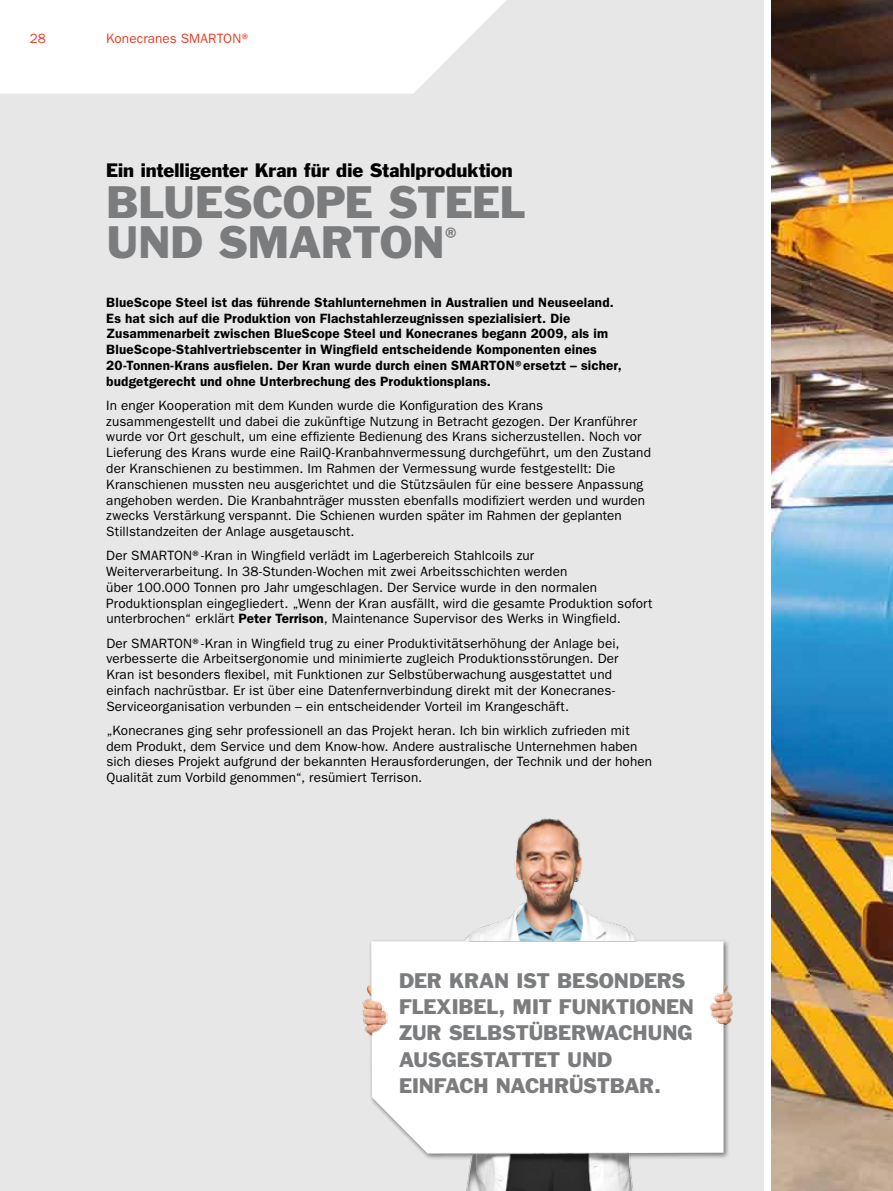
<style>
.page{position:relative;width:893px;height:1191px;background:#fff}
.page>*{position:absolute;margin:0;border:0;box-sizing:border-box;transform-origin:0 0}
.t1{font:42px "Franklin Gothic Std";letter-spacing:-.015em;color:#7b7c7e}
.t2{font:19.5px/26.4px "Franklin Gothic Std";letter-spacing:-.015em;color:#7b7c7e}
.t3{font:18px "Franklin Gothic Std";color:#000}
.t4{font:13.5px/15.8px "ITC Franklin Gothic Std";letter-spacing:.01em;color:#000}
.t5{font:600 13.5px/15.8px "ITC Franklin Gothic Std";letter-spacing:.01em;color:#000}
.t6{font:13.5px "ITC Franklin Gothic Std";letter-spacing:.005em;color:#e63e27}
.s1{font-weight:600}
</style>
<div class="page">
<div style="left:0;top:0;width:763px;height:1191px;background:#e7e7e8"></div>
<img style="left:771px;top:0;width:122px;height:1191px">
<svg style="left:0;top:0;width:506px;height:94px;background:#fcfcfd"></svg>
<img style="left:362px;top:818px;width:371px;height:373px">
<p class="t6" style="left:30px;top:31px;width:18px">28</p>
<p class="t6" style="left:106px;top:31px;width:147px">Konecranes Smarton®</p>
<h3 class="t3" style="left:106px;top:159px;width:408px">Ein intelligenter Kran für die Stahlproduktion</h3>
<h1 class="t1" style="left:106px;top:175px;width:61px">Blue</h1>
<h1 class="t1" style="left:223px;top:175px;width:61px">Scope</h1>
<h1 class="t1" style="left:388px;top:175px;width:57px">Steel</h1>
<h1 class="t1" style="left:106px;top:216px;width:32px">und</h1>
<h1 class="t1" style="left:218px;top:216px;width:246px">SMARTON<sup>®</sup></h1>
<p class="t5" style="left:106px;top:294px;width:517px">BlueScope Steel ist das führende Stahlunternehmen in Australien und Neuseeland.<br>Es hat sich auf die Produktion von Flachstahlerzeugnissen spezialisiert. Die Zusammenarbeit zwischen BlueScope Steel und Konecranes begann 2009, als im BlueScope-Stahlvertriebscenter in Wingfield entscheidende Komponenten eines 20-Tonnen-Krans ausfielen. Der Kran wurde durch einen SMARTON®ersetzt – sicher, budgetgerecht und ohne Unterbrechung des Produktionsplans.</p>
<p class="t4" style="left:106px;top:397px;width:546px">I n enger Kooperation mit dem Kunden wurde die Konfiguration des Krans zusammengestellt und dabei die zukünftige N utzung in Betracht gezogen. Der Kranführer wurde vor Ort geschult, um eine effiziente Bedienung des Krans sicherzustellen. Noch vor Lieferung des Krans wurde eine RailQ-Kranbahnvermessung durchgeführt, um den Zustand der Kranschienen zu bestimmen. I m Rahmen der Vermessung wurde festgestellt: Die Kranschienen mussten neu ausgerichtet und die Stützsäulen für eine bessere Anpassung angehoben werden. Die Kranbahnträger mussten ebenfalls modifiziert werden und wurden zwecks Verstärkung verspannt. Die Schienen wurden später im Rahmen der geplanten Stillstandzeiten der Anlage ausgetauscht.</p>
<p class="t4" style="left:106px;top:548px;width:54px">Der SMARTON</p>
<p class="t4" style="left:106px;top:548px;width:548px;text-indent:86px">®-Kran in Wingfield verlädt im Lagerbereich Stahlcoils zur Weiterverarbeitung. I n 38-Stunden-Wochen mit zwei Arbeitsschichten werden<br>über 100.000 Tonnen pro Jahr umgeschlagen. Der Service wurde in den normalen Produktionsplan eingegliedert. „Wenn der Kran ausfällt, wird die gesamte Produktion sofort unterbrochen“ erklärt <span class="s1">Peter Terrison</span>, Maintenance Supervisor des Werks in Wingfield.</p>
<p class="t4" style="left:106px;top:635px;width:54px">Der SMARTON</p>
<p class="t4" style="left:106px;top:635px;width:515px;text-indent:86px">®-Kran in Wingfield trug zu einer Produktivitätserhöhung der Anlage bei, verbesserte die Arbeitsergonomie und minimierte zugleich Produktionsstörungen. Der Kran ist besonders flexibel, mit Funktionen zur Selbstüberwachung ausgestattet und einfach nachrüstbar. Er ist über eine Datenfernverbindung direkt mit der Konecranes-Serviceorganisation verbunden – ein entscheidender Vorteil im Krangeschäft.</p>
<p class="t4" style="left:106px;top:722px;width:547px">„Konecranes ging sehr professionell an das Projekt heran. Ich bin wirklich zufrieden mit dem Produkt, dem Service und dem Know-how. Andere australische Unternehmen haben sich dieses Projekt aufgrund der bekannten Herausforderungen, der Technik und der hohen Qualität zum Vorbild genommen“, resümiert Terrison.</p>
<h2 class="t2" style="left:399px;top:967px;width:296px">DER KRAN IST BESONDERS<br>FLEXIBEL, MIT FUNKTIONEN<br>ZUR SELBSTÜBERWACHUNG<br>AUSGESTATTET UND<br>EINFACH NACHRÜSTBAR.</h2>
</div>
